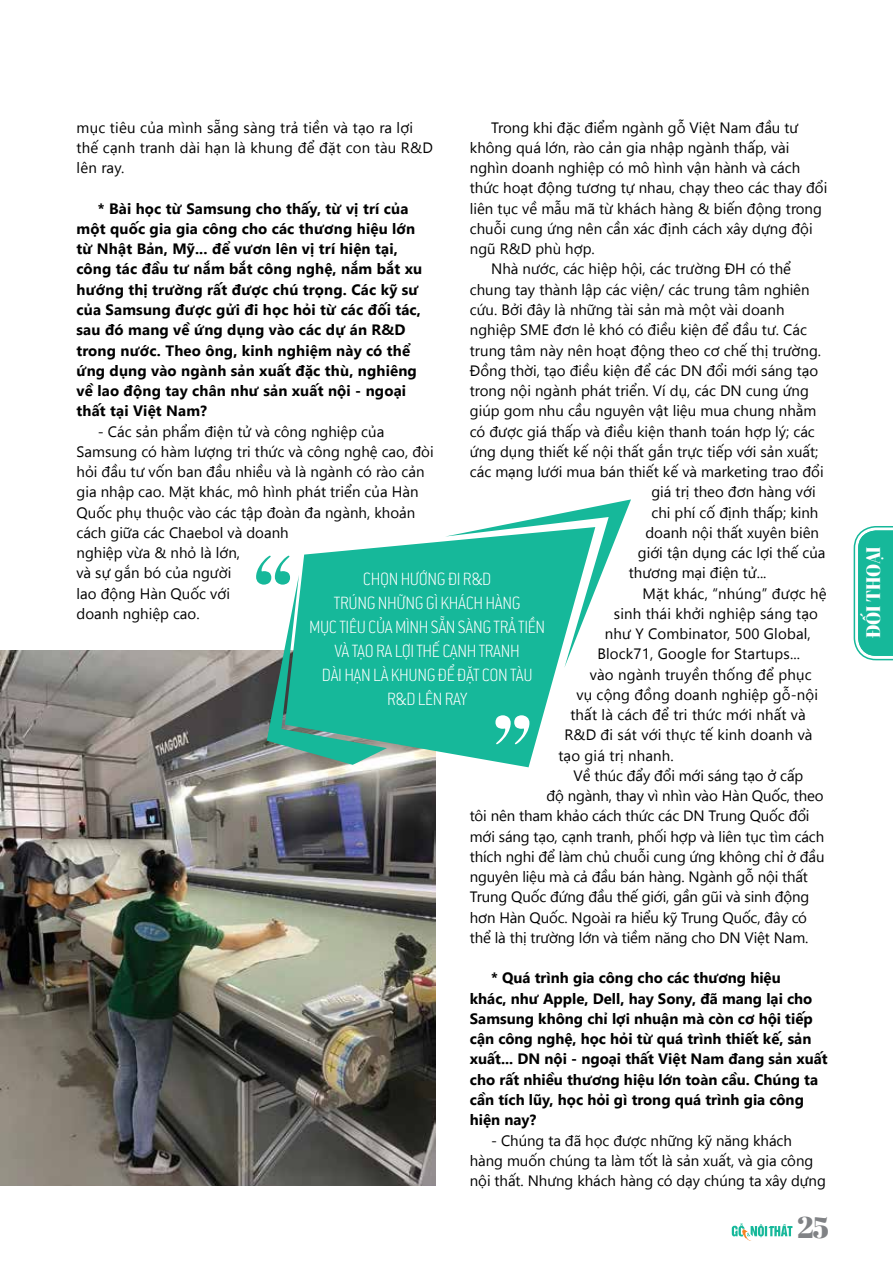
<style>
.page{position:relative;width:893px;height:1276px;background:#fff}
.page>*{position:absolute;margin:0;border:0;box-sizing:border-box;transform-origin:0 0}
.t1{font:30px "SVN Abril Fatface";color:#808285}
.t2{font:200 19.5px/24px "LCB Conduit";letter-spacing:-.02em;color:#fff;text-align:center;scale:.9 1}
.t3{font:19.5px "SVN Abril Fatface";letter-spacing:-.02em;color:#fff;scale:.9 1}
.t4{font:15px/20.2px "SVN Segoe UI";color:#000}
.t5{font:15px/20.2px "SVN Segoe UI Bold";letter-spacing:.01em;color:#000}
</style>
<div class="page">
<svg style="left:854px;top:526px;width:39px;height:134px;background:#35c1a7"></svg>
<svg style="left:732px;top:1223px;width:60px;height:17px"></svg>
<img style="left:0;top:651px;width:436px;height:535px">
<svg style="left:285px;top:541px;width:272px;height:226px;background:#3ec2a9"></svg>
<svg style="left:445px;top:499px;width:186px;height:169px"></svg>
<svg style="left:256px;top:555px;width:131px;height:210px;background:#42b7a1"></svg>
<svg style="left:495px;top:715px;width:34px;height:29px"></svg>
<p class="t4" style="left:491px;top:116px;width:309px">Trong khi đặc điểm ngành gỗ Việt Nam đầu tư</p>
<p class="t4" style="left:470px;top:136px;width:321px">không quá lớn, rào cản gia nhập ngành thấp, vài</p>
<p class="t4" style="left:470px;top:157px;width:332px">nghìn doanh nghiệp có mô hình vận hành và cách</p>
<p class="t4" style="left:470px;top:177px;width:359px">thức hoạt động tương tự nhau, chạy theo các thay đổi</p>
<p class="t4" style="left:470px;top:197px;width:354px">liên tục về mẫu mã từ khách hàng &amp; biến động trong</p>
<p class="t4" style="left:470px;top:217px;width:344px">chuỗi cung ứng nên cần xác định cách xây dựng đội</p>
<p class="t4" style="left:470px;top:238px;width:126px">ngũ R&amp;D phù hợp.</p>
<p class="t4" style="left:491px;top:258px;width:301px">Nhà nước, các hiệp hội, các trường ĐH có thể</p>
<p class="t4" style="left:470px;top:278px;width:341px">chung tay thành lập các viện/ các trung tâm nghiên</p>
<p class="t4" style="left:470px;top:298px;width:316px">cứu. Bởi đây là những tài sản mà một vài doanh</p>
<p class="t4" style="left:470px;top:319px;width:339px">nghiệp SME đơn lẻ khó có điều kiện để đầu tư. Các</p>
<p class="t4" style="left:470px;top:339px;width:353px">trung tâm này nên hoạt động theo cơ chế thị trường.</p>
<p class="t4" style="left:470px;top:359px;width:350px">Đồng thời, tạo điều kiện để các DN đổi mới sáng tạo</p>
<p class="t4" style="left:470px;top:379px;width:341px">trong nội ngành phát triển. Ví dụ, các DN cung ứng</p>
<p class="t4" style="left:470px;top:400px;width:348px">giúp gom nhu cầu nguyên vật liệu mua chung nhằm</p>
<p class="t4" style="left:470px;top:420px;width:346px">có được giá thấp và điều kiện thanh toán hợp lý; các</p>
<p class="t4" style="left:470px;top:440px;width:350px">ứng dụng thiết kế nội thất gắn trực tiếp với sản xuất;</p>
<p class="t4" style="left:470px;top:460px;width:355px">các mạng lưới mua bán thiết kế và marketing trao đổi</p>
<p class="t4" style="left:651px;top:481px;width:166px">giá trị theo đơn hàng với</p>
<p class="t4" style="left:651px;top:501px;width:169px">chi phí cố định thấp; kinh</p>
<p class="t4" style="left:645px;top:521px;width:175px">doanh nội thất xuyên biên</p>
<p class="t4" style="left:638px;top:541px;width:189px">giới tận dụng các lợi thế của</p>
<p class="t4" style="left:629px;top:562px;width:139px">thương mại điện tử...</p>
<p class="t4" style="left:643px;top:582px;width:185px">Mặt khác, “nhúng” được hệ</p>
<p class="t4" style="left:614px;top:602px;width:206px">sinh thái khởi nghiệp sáng tạo</p>
<p class="t4" style="left:605px;top:622px;width:207px">như Y Combinator, 500 Global,</p>
<p class="t4" style="left:597px;top:643px;width:204px">Block71, Google for Startups...</p>
<p class="t4" style="left:590px;top:663px;width:223px">vào ngành truyền thống để phục</p>
<p class="t4" style="left:576px;top:683px;width:243px">vụ cộng đồng doanh nghiệp gỗ-nội</p>
<p class="t4" style="left:570px;top:703px;width:237px">thất là cách để tri thức mới nhất và</p>
<p class="t4" style="left:564px;top:724px;width:250px">R&amp;D đi sát với thực tế kinh doanh và</p>
<p class="t4" style="left:558px;top:744px;width:117px">tạo giá trị nhanh.</p>
<p class="t4" style="left:574px;top:764px;width:231px">Về thúc đẩy đổi mới sáng tạo ở cấp</p>
<p class="t4" style="left:546px;top:784px;width:279px">độ ngành, thay vì nhìn vào Hàn Quốc, theo</p>
<p class="t4" style="left:470px;top:805px;width:341px">tôi nên tham khảo cách thức các DN Trung Quốc đổi</p>
<p class="t4" style="left:470px;top:825px;width:356px">mới sáng tạo, cạnh tranh, phối hợp và liên tục tìm cách</p>
<p class="t4" style="left:470px;top:845px;width:356px">thích nghi để làm chủ chuỗi cung ứng không chỉ ở đầu</p>
<p class="t4" style="left:470px;top:865px;width:340px">nguyên liệu mà cả đầu bán hàng. Ngành gỗ nội thất</p>
<p class="t4" style="left:470px;top:886px;width:341px">Trung Quốc đứng đầu thế giới, gần gũi và sinh động</p>
<p class="t4" style="left:470px;top:906px;width:339px">hơn Hàn Quốc. Ngoài ra hiểu kỹ Trung Quốc, đây có</p>
<p class="t4" style="left:470px;top:926px;width:340px">thể là thị trường lớn và tiềm năng cho DN Việt Nam.</p>
<p class="t5" style="left:470px;top:967px;width:359px;text-indent:21px">* Quá trình gia công cho các thương hiệu<br>khác, như Apple, Dell, hay Sony, đã mang lại cho Samsung không chỉ lợi nhuận mà còn cơ hội tiếp cận công nghệ, học hỏi từ quá trình thiết kế, sản xuất... DN nội - ngoại thất Việt Nam đang sản xuất cho rất nhiều thương hiệu lớn toàn cầu. Chúng ta cần tích lũy, học hỏi gì trong quá trình gia công hiện nay?</p>
<p class="t4" style="left:470px;top:1129px;width:357px;text-indent:21px">- Chúng ta đã học được những kỹ năng khách hàng muốn chúng ta làm tốt là sản xuất, và gia công nội thất. Nhưng khách hàng có dạy chúng ta xây dựng</p>
<p class="t4" style="left:77px;top:116px;width:358px">mục tiêu của mình sẵng sàng trả tiền và tạo ra lợi thế cạnh tranh dài hạn là khung để đặt con tàu R&amp;D lên ray.</p>
<p class="t5" style="left:77px;top:197px;width:347px;text-indent:21px">* Bài học từ Samsung cho thấy, từ vị trí của một quốc gia gia công cho các thương hiệu lớn từ Nhật Bản, Mỹ... để vươn lên vị trí hiện tại, công tác đầu tư nắm bắt công nghệ, nắm bắt xu hướng thị trường rất được chú trọng. Các kỹ sư của Samsung được gửi đi học hỏi từ các đối tác, sau đó mang về ứng dụng vào các dự án R&amp;D trong nước. Theo ông, kinh nghiệm này có thể ứng dụng vào ngành sản xuất đặc thù, nghiêng về lao động tay chân như sản xuất nội - ngoại thất tại Việt Nam?</p>
<p class="t4" style="left:77px;top:420px;width:359px;text-indent:21px">- Các sản phẩm điện tử và công nghiệp của Samsung có hàm lượng tri thức và công nghệ cao, đòi hỏi đầu tư vốn ban đầu nhiều và là ngành có rào cản gia nhập cao. Mặt khác, mô hình phát triển của Hàn Quốc phụ thuộc vào các tập đoàn đa ngành, khoản cách giữa các Chaebol và doanh<br>nghiệp vừa &amp; nhỏ là lớn,<br>và sự gắn bó của người<br>lao động Hàn Quốc với<br>doanh nghiệp cao.</p>
<h2 class="t2" style="left:309px;top:567px;width:264px">CHỌN HƯỚNG ĐI R&amp;D<br>TRÚNG NHỮNG GÌ KHÁCH HÀNG<br>MỤC TIÊU CỦA MÌNH SẲN SÀNG TRẢ TIỀN<br>VÀ TẠO RA LỢI THẾ CẠNH TRANH<br>DÀI HẠN LÀ KHUNG ĐỂ ĐẶT CON TÀU<br>R&amp;D LÊN RAY</h2>
<h1 class="t1" style="left:797px;top:1204px;width:34px">25</h1>
<h2 class="t3" style="left:859px;top:638px;width:104px;rotate:-90deg">ĐỐI THOẠI</h2>
</div>
